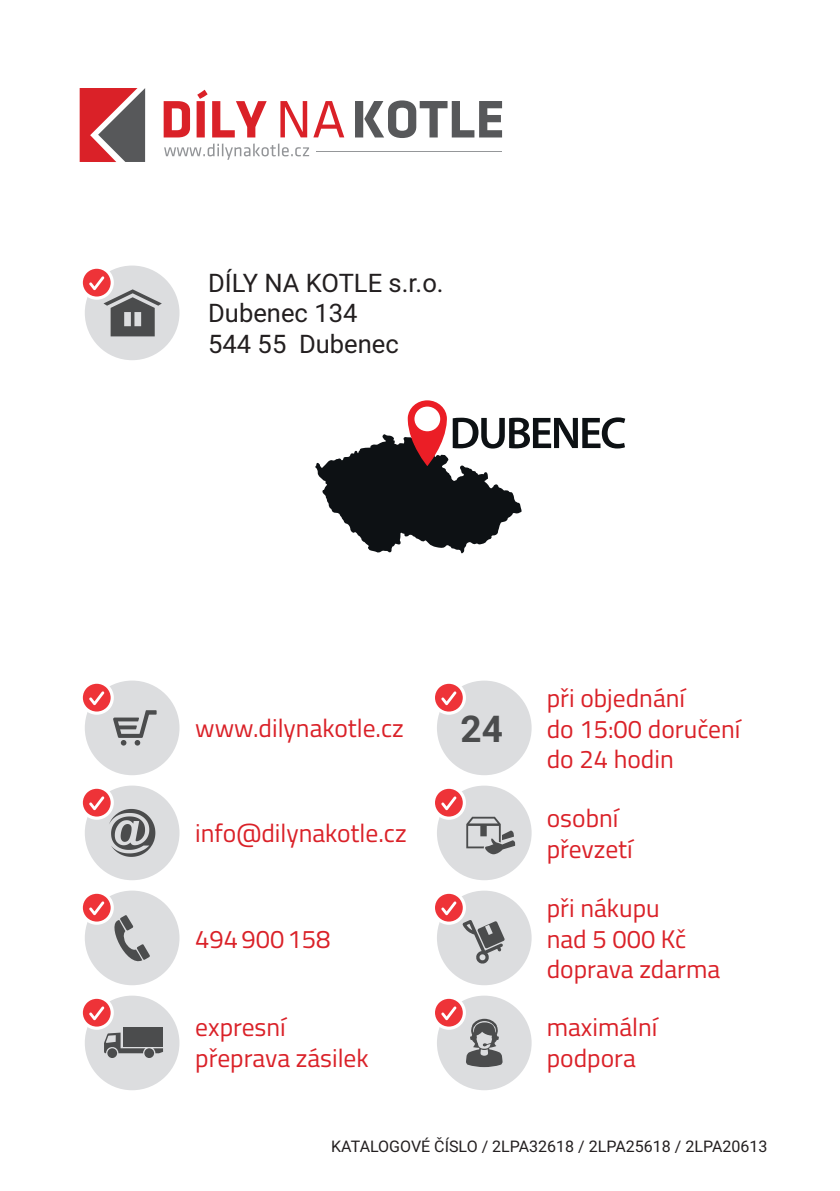
<style>
.page{position:relative;width:840px;height:1191px;background:#fff}
.page>*{position:absolute;margin:0;border:0;box-sizing:border-box;transform-origin:0 0}
.t1{font:700 36.8px "Roboto";color:#4b4c4d}
.t2{font:25.6px/30.6px "Titillium";color:#da2128}
.t3{font:25.6px/30.6px "Roboto";color:#231f20}
.t4{font:16px "Roboto";color:#231f20}
</style>
<div class="page">
<svg style="left:315px;top:400px;width:310px;height:153px"></svg>
<div style="left:85px;top:265px;width:94px;height:95px;background:#dcdddf;border-radius:50%"></div>
<svg style="left:82px;top:265px;width:80px;height:71px"></svg>
<svg style="left:80px;top:88px;width:65px;height:74px;background:#a85357"></svg>
<svg style="left:280px;top:101px;width:64px;height:36px"></svg>
<svg style="left:163px;top:90px;width:103px;height:47px"></svg>
<svg style="left:355px;top:100px;width:147px;height:38px"></svg>
<svg style="left:164px;top:143px;width:145px;height:17px"></svg>
<hr style="left:316px;top:151px;width:185px;height:1px;background:#959799">
<div style="left:85px;top:785px;width:94px;height:95px;background:#dcdddf;border-radius:50%"></div>
<svg style="left:82px;top:785px;width:73px;height:72px"></svg>
<div style="left:436px;top:785px;width:95px;height:95px;background:#dcdddf;border-radius:50%"></div>
<svg style="left:435px;top:785px;width:81px;height:69px"></svg>
<div style="left:436px;top:890px;width:95px;height:95px;background:#dcdddf;border-radius:50%"></div>
<svg style="left:435px;top:890px;width:69px;height:73px"></svg>
<div style="left:436px;top:995px;width:95px;height:95px;background:#dcdddf;border-radius:50%"></div>
<svg style="left:435px;top:995px;width:67px;height:72px"></svg>
<div style="left:85px;top:890px;width:94px;height:95px;background:#dcdddf;border-radius:50%"></div>
<svg style="left:82px;top:890px;width:68px;height:78px"></svg>
<div style="left:85px;top:995px;width:94px;height:95px;background:#dcdddf;border-radius:50%"></div>
<svg style="left:153px;top:1048px;width:10px;height:5px"></svg>
<svg style="left:82px;top:995px;width:63px;height:58px"></svg>
<div style="left:123px;top:1027px;width:40px;height:20px;background:#4b4c4d"></div>
<div style="left:107px;top:1048px;width:10px;height:10px;background:#4b4c4d;border-radius:50%"></div>
<div style="left:144px;top:1048px;width:10px;height:10px;background:#4b4c4d;border-radius:50%"></div>
<div style="left:436px;top:680px;width:95px;height:95px;background:#dcdddf;border-radius:50%"></div>
<svg style="left:435px;top:683px;width:30px;height:32px"></svg>
<div style="left:85px;top:680px;width:94px;height:95px;background:#dcdddf;border-radius:50%"></div>
<svg style="left:82px;top:680px;width:74px;height:65px"></svg>
<p class="t3" style="left:208px;top:266px;width:237px">DÍLY NA KOTLE s.r.o.<br>Dubenec 134<br>544 55 Dubenec</p>
<p class="t2" style="left:195px;top:712px;width:210px">www.dilynakotle.cz</p>
<p class="t2" style="left:195px;top:817px;width:213px">info@dilynakotle.cz</p>
<p class="t2" style="left:195px;top:922px;width:137px">494900158</p>
<h1 class="t1" style="left:460px;top:703px;width:44px">24</h1>
<p class="t2" style="left:546px;top:681px;width:195px">při objednání<br>do 15:00 doručení do 24 hodin</p>
<p class="t2" style="left:546px;top:801px;width:87px">osobní převzetí</p>
<p class="t2" style="left:546px;top:891px;width:175px">při nákupu<br>nad 5 000 Kč doprava zdarma</p>
<p class="t2" style="left:195px;top:1010px;width:175px">expresní přeprava zásilek</p>
<p class="t2" style="left:546px;top:1010px;width:112px">maximální podpora</p>
<p class="t4" style="left:331px;top:1135px;width:437px">KATALOGOVÉ ČÍSLO / 2LPA32618 / 2LPA25618 / 2LPA20613</p>
</div>
